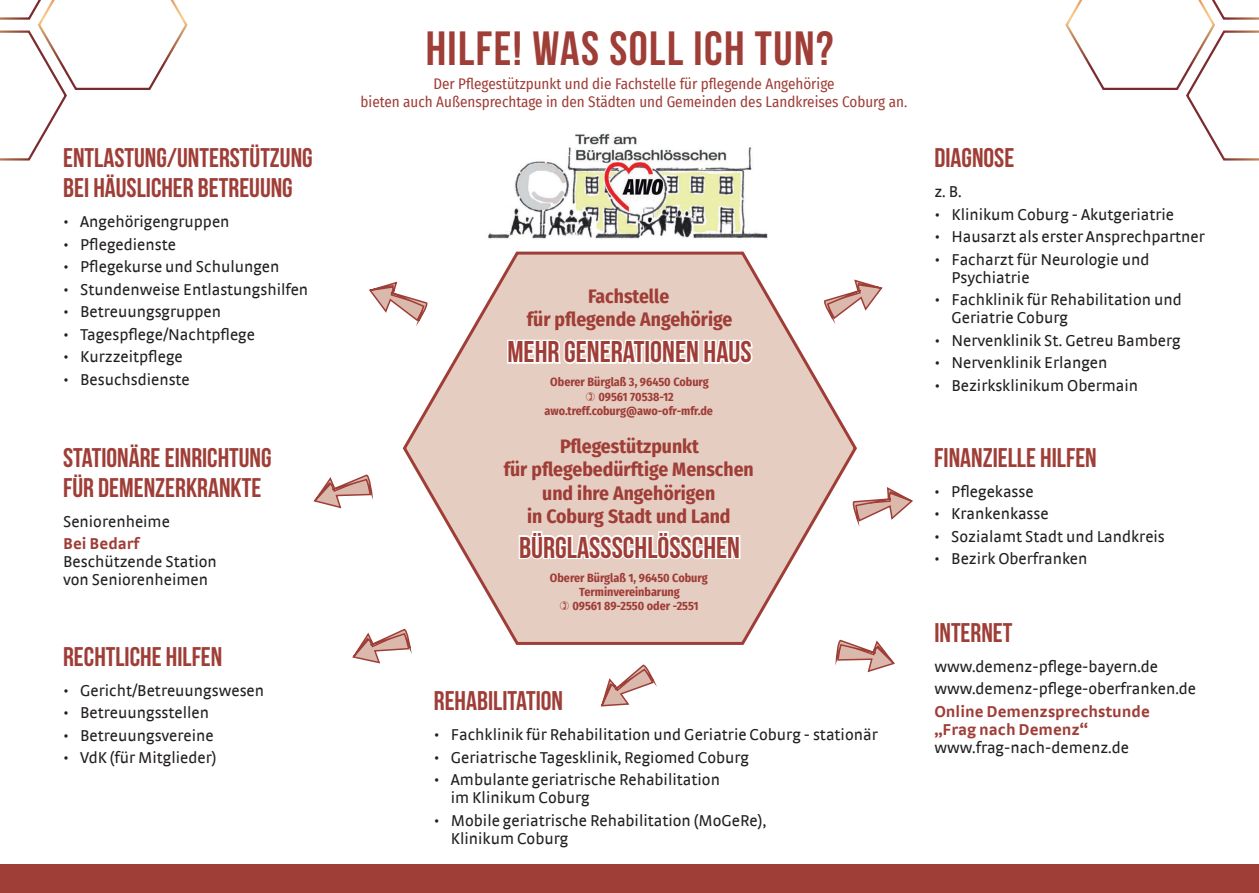
<style>
.page{position:relative;width:1259px;height:893px;background:#fff}
.page>*{position:absolute;margin:0;border:0;box-sizing:border-box;transform-origin:0 0}
.t1{font:700 48px "Bebas Neue";letter-spacing:.03em;color:#9f3d37}
.t2{font:700 30px "Bebas Neue";color:#9f3d37}
.t3{font:700 27px "Bebas Neue";color:#9f3d37}
.t4{font:700 19.5px/23.4px "Fira Sans Condensed";color:#9f3d37;text-align:center}
.t5{font:16.5px/18px "Strada";color:#231f20}
.t6{font:700 16.5px "Strada";color:#9f3d37}
.t7{font:15px "Fira Sans Condensed";color:#9f3d37}
.t8{font:700 12px "Fira Sans Condensed";color:#9f3d37}
.s1{font-weight:700;color:#9f3d37}
</style>
<div class="page">
<div style="left:0;top:864px;width:1259px;height:29px;background:#9f3d37"></div>
<svg style="left:369px;top:281px;width:32px;height:32px"></svg>
<svg style="left:313px;top:474px;width:60px;height:35px"></svg>
<svg style="left:352px;top:630px;width:59px;height:34px"></svg>
<img style="left:488px;top:133px;width:280px;height:106px">
<svg style="left:600px;top:664px;width:55px;height:43px"></svg>
<svg style="left:835px;top:640px;width:60px;height:33px"></svg>
<svg style="left:858px;top:487px;width:55px;height:40px"></svg>
<svg style="left:858px;top:280px;width:25px;height:31px"></svg>
<svg style="left:401px;top:251px;width:457px;height:395px"></svg>
<svg style="left:0;top:0;width:188px;height:161px"></svg>
<svg style="left:1065px;top:0;width:194px;height:161px"></svg>
<svg style="left:586px;top:392px;width:9px;height:9px"></svg>
<svg style="left:560px;top:602px;width:9px;height:8px"></svg>
<p class="t3" style="left:63px;top:143px;width:251px">ENTLASTUNG/UNTERSTÜTZUNG</p>
<p class="t3" style="left:63px;top:173px;width:231px">BEI HÄUSLICHER BETREUUNG</p>
<p class="t5" style="left:63px;top:212px;width:168px">• Angehörigengruppen</p>
<p class="t5" style="left:63px;top:235px;width:114px">• Pflegedienste</p>
<p class="t5" style="left:63px;top:257px;width:218px">• Pflegekurse und Schulungen</p>
<p class="t5" style="left:63px;top:280px;width:247px">• Stundenweise Entlastungshilfen</p>
<p class="t5" style="left:63px;top:302px;width:159px">• Betreuungsgruppen</p>
<p class="t5" style="left:63px;top:325px;width:193px">• Tagespflege/Nachtpflege</p>
<p class="t5" style="left:63px;top:347px;width:121px">• Kurzzeitpflege</p>
<p class="t5" style="left:63px;top:370px;width:128px">• Besuchsdienste</p>
<p class="t3" style="left:63px;top:443px;width:210px">STATIONÄRE EINRICHTUNG</p>
<p class="t3" style="left:63px;top:473px;width:200px">FÜR DEMENZERKRANKTE</p>
<p class="t5" style="left:63px;top:510px;width:108px;line-height:22.5px">Seniorenheime<br><span class="s1">Bei Bedarf</span></p>
<p class="t5" style="left:63px;top:552px;width:155px">Beschützende Station von Seniorenheimen</p>
<p class="t3" style="left:63px;top:642px;width:161px">RECHTLICHE HILFEN</p>
<p class="t5" style="left:63px;top:681px;width:202px">• Gericht/Betreuungswesen</p>
<p class="t5" style="left:63px;top:704px;width:147px">• Betreuungsstellen</p>
<p class="t5" style="left:63px;top:726px;width:152px">• Betreuungsvereine</p>
<p class="t5" style="left:63px;top:749px;width:155px">• VdK (für Mitglieder)</p>
<p class="t1" style="left:426px;top:22px;width:409px">HILFE! WAS SOLL ICH TUN?</p>
<p class="t7" style="left:433px;top:72px;width:403px">Der Pflegestützpunkt und die Fachstelle für pflegende Angehörige</p>
<p class="t7" style="left:360px;top:90px;width:548px">bieten auch Außensprechtage in den Städten und Gemeinden des Landkreises Coburg an.</p>
<p class="t4" style="left:527px;top:283px;width:207px">Fachstelle<br>für pflegende Angehörige</p>
<p class="t2" style="left:507px;top:335px;width:246px">MEHR GENERATIONEN HAUS</p>
<p class="t8" style="left:550px;top:372px;width:160px">Oberer Bürglaß 3, 96450 Coburg</p>
<p class="t8" style="left:598px;top:386px;width:77px">09561 70538-12</p>
<p class="t8" style="left:544px;top:401px;width:170px">awo.treff.coburg@awo-ofr-mfr.de</p>
<p class="t4" style="left:560px;top:433px;width:141px">Pflegestützpunkt</p>
<p class="t4" style="left:504px;top:456px;width:251px">für pflegebedürftige Menschen</p>
<p class="t4" style="left:542px;top:480px;width:174px">und ihre Angehörigen</p>
<p class="t4" style="left:527px;top:503px;width:205px">in Coburg Stadt und Land</p>
<p class="t2" style="left:519px;top:531px;width:223px">BÜRGLAßSCHLÖSSCHEN</p>
<p class="t8" style="left:550px;top:567px;width:159px">Oberer Bürglaß 1, 96450 Coburg</p>
<p class="t8" style="left:579px;top:582px;width:102px">Terminvereinbarung</p>
<p class="t8" style="left:572px;top:596px;width:127px">09561 89-2550 oder -2551</p>
<p class="t3" style="left:434px;top:686px;width:131px">REHABILITATION</p>
<p class="t5" style="left:434px;top:725px;width:445px">• Fachklinik für Rehabilitation und Geriatrie Coburg - stationär</p>
<p class="t5" style="left:434px;top:748px;width:317px">• Geriatrische Tagesklinik, Regiomed Coburg</p>
<p class="t5" style="left:434px;top:770px;width:288px">• Ambulante geriatrische Rehabilitation</p>
<p class="t5" style="left:451px;top:788px;width:140px">im Klinikum Coburg</p>
<p class="t5" style="left:434px;top:811px;width:334px">• Mobile geriatrische Rehabilitation (MoGeRe),</p>
<p class="t5" style="left:451px;top:829px;width:119px">Klinikum Coburg</p>
<p class="t3" style="left:934px;top:143px;width:81px">DIAGNOSE</p>
<p class="t5" style="left:934px;top:182px;width:29px">z. B.</p>
<p class="t5" style="left:934px;top:205px;width:241px">• Klinikum Coburg - Akutgeriatrie</p>
<p class="t5" style="left:934px;top:227px;width:272px">• Hausarzt als erster Ansprechpartner</p>
<p class="t5" style="left:951px;top:250px;width:200px;text-indent:-17px">• Facharzt für Neurologie und<br>Psychiatrie</p>
<p class="t5" style="left:951px;top:290px;width:232px;text-indent:-17px">• Fachklinik für Rehabilitation und<br>Geriatrie Coburg</p>
<p class="t5" style="left:934px;top:331px;width:248px">• Nervenklinik St. Getreu Bamberg</p>
<p class="t5" style="left:934px;top:353px;width:175px">• Nervenklinik Erlangen</p>
<p class="t5" style="left:934px;top:376px;width:205px">• Bezirksklinikum Obermain</p>
<p class="t3" style="left:934px;top:443px;width:164px">FINANZIELLE HILFEN</p>
<p class="t5" style="left:934px;top:482px;width:101px">• Pflegekasse</p>
<p class="t5" style="left:934px;top:504px;width:116px">• Krankenkasse</p>
<p class="t5" style="left:934px;top:527px;width:232px">• Sozialamt Stadt und Landkreis</p>
<p class="t5" style="left:934px;top:549px;width:155px">• Bezirk Oberfranken</p>
<p class="t3" style="left:934px;top:618px;width:80px">INTERNET</p>
<p class="t5" style="left:934px;top:657px;width:225px">www.demenz-pflege-bayern.de</p>
<p class="t5" style="left:934px;top:680px;width:263px">www.demenz-pflege-oberfranken.de</p>
<p class="t6" style="left:934px;top:701px;width:217px">Online Demenzsprechstunde</p>
<p class="t6" style="left:934px;top:719px;width:155px">„Frag nach Demenz“</p>
<p class="t5" style="left:934px;top:738px;width:196px">www.frag-nach-demenz.de</p>
</div>
